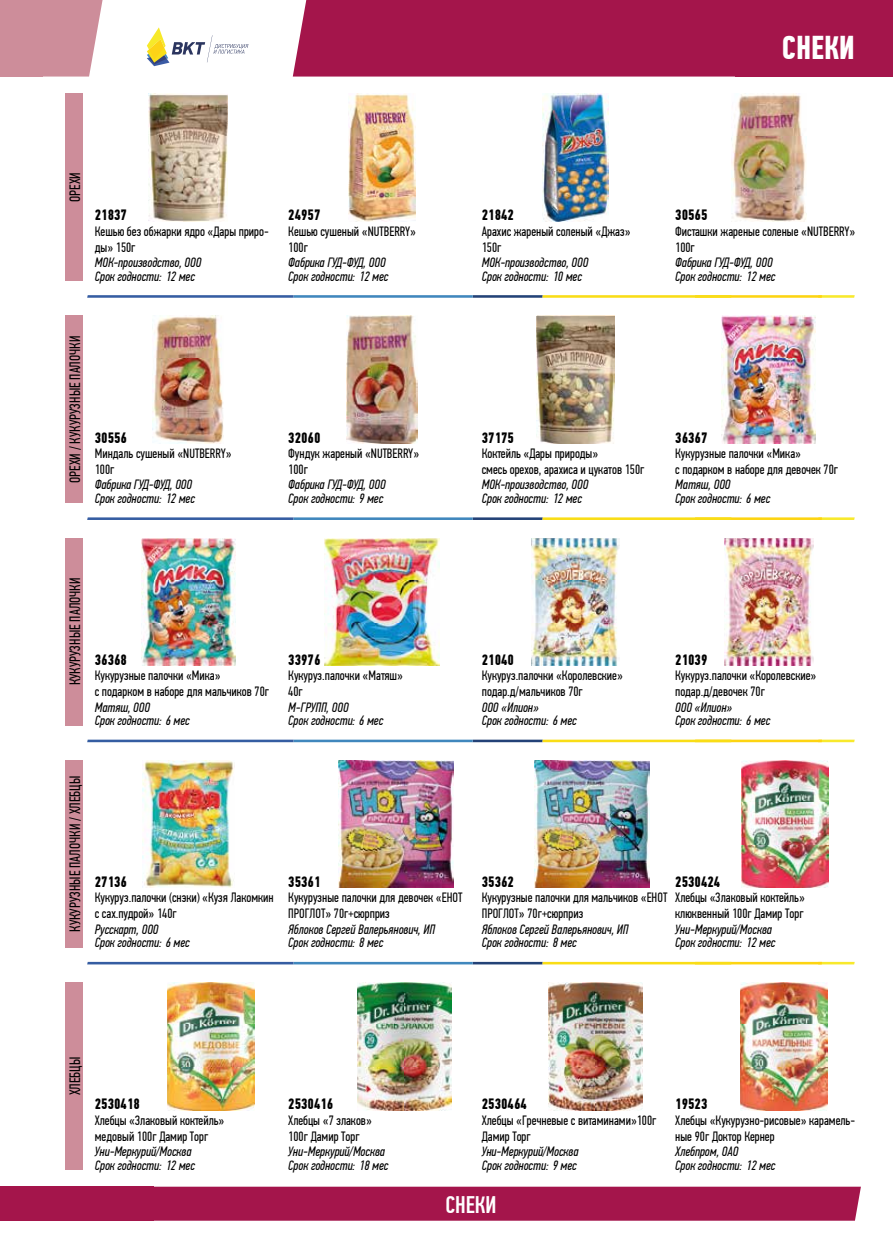
<style>
.page{position:relative;width:893px;height:1259px;background:#fff}
.page>*{position:absolute;margin:0;border:0;box-sizing:border-box;transform-origin:0 0}
.t1{font:700 33px "PF Din Text Comp Pro";color:#fff}
.t2{font:500 24px "PF Din Text Comp Pro";color:#fff}
.t3{font:700 15px "PF Din Text Comp Pro";color:#000}
.t4{font:15px "PF Din Text Comp Pro";color:#000}
.t5{font:13.5px/16.2px "PF Din Text Comp Pro";color:#000}
.t6{font:italic 13.5px "PF Din Text Comp Pro";color:#000}
</style>
<div class="page">
<svg style="left:147px;top:27px;width:101px;height:39px"></svg>
<div style="left:736px;top:0;width:157px;height:77px;background:#a4154b"></div>
<div style="left:293px;top:0;width:443px;height:77px;background:#a4154b"></div>
<div style="left:153px;top:1186px;width:708px;height:34px;background:#a4154b"></div>
<div style="left:0;top:0;width:43px;height:77px;background:#cd8d9a"></div>
<svg style="left:43px;top:0;width:60px;height:77px;background:#d39ba6"></svg>
<div style="left:0;top:1186px;width:153px;height:34px;background:#a4154b"></div>
<img style="left:149px;top:94px;width:79px;height:127px">
<img style="left:348px;top:94px;width:67px;height:127px">
<img style="left:542px;top:94px;width:66px;height:127px">
<img style="left:731px;top:94px;width:75px;height:127px">
<img style="left:153px;top:316px;width:71px;height:127px">
<img style="left:346px;top:316px;width:71px;height:127px">
<img style="left:536px;top:316px;width:78px;height:127px">
<img style="left:722px;top:316px;width:94px;height:127px">
<img style="left:141px;top:538px;width:94px;height:127px">
<img style="left:324px;top:538px;width:116px;height:127px">
<img style="left:531px;top:538px;width:88px;height:127px">
<img style="left:725px;top:538px;width:88px;height:127px">
<img style="left:143px;top:760px;width:91px;height:128px">
<img style="left:338px;top:760px;width:115px;height:128px">
<img style="left:535px;top:760px;width:115px;height:128px">
<img style="left:741px;top:760px;width:87px;height:128px">
<img style="left:167px;top:982px;width:87px;height:128px">
<img style="left:357px;top:982px;width:94px;height:128px">
<img style="left:548px;top:982px;width:95px;height:128px">
<img style="left:740px;top:982px;width:87px;height:128px">
<hr style="left:473px;top:295px;width:70px;height:3px;background:#234277">
<hr style="left:293px;top:295px;width:180px;height:3px;background:#4087bd">
<svg style="left:87px;top:295px;width:207px;height:3px"></svg>
<svg style="left:822px;top:295px;width:33px;height:3px"></svg>
<hr style="left:695px;top:295px;width:127px;height:3px;background:#fdd411">
<hr style="left:542px;top:295px;width:189px;height:3px;background:#f9dd16">
<hr style="left:473px;top:517px;width:70px;height:3px;background:#234277">
<hr style="left:293px;top:517px;width:180px;height:3px;background:#4087bd">
<svg style="left:87px;top:517px;width:207px;height:3px"></svg>
<svg style="left:822px;top:517px;width:33px;height:3px"></svg>
<hr style="left:695px;top:517px;width:127px;height:3px;background:#fdd411">
<hr style="left:542px;top:517px;width:189px;height:3px;background:#f9dd16">
<hr style="left:473px;top:739px;width:70px;height:3px;background:#234277">
<hr style="left:293px;top:739px;width:180px;height:3px;background:#4087bd">
<svg style="left:87px;top:739px;width:207px;height:3px"></svg>
<svg style="left:822px;top:739px;width:33px;height:3px"></svg>
<hr style="left:695px;top:739px;width:127px;height:3px;background:#fdd411">
<hr style="left:542px;top:739px;width:189px;height:3px;background:#f9dd16">
<hr style="left:473px;top:962px;width:70px;height:2px;background:#234277">
<hr style="left:293px;top:962px;width:180px;height:2px;background:#4087bd">
<svg style="left:87px;top:962px;width:207px;height:2px"></svg>
<svg style="left:822px;top:962px;width:33px;height:2px"></svg>
<hr style="left:695px;top:962px;width:127px;height:2px;background:#fdd411">
<hr style="left:542px;top:962px;width:189px;height:2px;background:#f9dd16">
<div style="left:66px;top:94px;width:17px;height:187px;background:#cd8d9a"></div>
<div style="left:66px;top:316px;width:17px;height:187px;background:#cd8d9a"></div>
<div style="left:66px;top:538px;width:17px;height:187px;background:#cd8d9a"></div>
<div style="left:66px;top:760px;width:17px;height:187px;background:#cd8d9a"></div>
<div style="left:66px;top:982px;width:17px;height:187px;background:#cd8d9a"></div>
<h1 class="t1" style="left:782px;top:28px;width:74px">СНЕКИ</h1>
<p class="t4" style="left:66px;top:202px;width:31px;rotate:-90deg">ОРЕХИ</p>
<p class="t3" style="left:95px;top:206px;width:34px">21837</p>
<p class="t5" style="left:95px;top:223px;width:175px">Кешью без обжарки ядро «Дары приро&shy;ды» 150г</p>
<p class="t6" style="left:95px;top:255px;width:108px">МОК-производство, ООО</p>
<p class="t6" style="left:95px;top:268px;width:102px">Срок годности: 12 мес</p>
<p class="t3" style="left:288px;top:206px;width:34px">24957</p>
<p class="t5" style="left:288px;top:223px;width:129px">Кешью сушеный «NUTBERRY»<br>100г</p>
<p class="t6" style="left:288px;top:255px;width:99px">Фабрика ГУД-ФУД, ООО</p>
<p class="t6" style="left:288px;top:268px;width:102px">Срок годности: 12 мес</p>
<p class="t4" style="left:66px;top:483px;width:149px;rotate:-90deg">ОРЕХИ / КУКУРУЗНЫЕ ПАЛОЧКИ</p>
<p class="t3" style="left:95px;top:428px;width:34px">30556</p>
<p class="t5" style="left:95px;top:445px;width:138px">Миндаль сушеный «NUTBERRY»<br>100г</p>
<p class="t6" style="left:95px;top:477px;width:99px">Фабрика ГУД-ФУД, ООО</p>
<p class="t6" style="left:95px;top:490px;width:102px">Срок годности: 12 мес</p>
<p class="t3" style="left:288px;top:428px;width:34px">32060</p>
<p class="t5" style="left:288px;top:445px;width:132px">Фундук жареный «NUTBERRY»<br>100г</p>
<p class="t6" style="left:288px;top:477px;width:99px">Фабрика ГУД-ФУД, ООО</p>
<p class="t6" style="left:288px;top:490px;width:97px">Срок годности: 9 мес</p>
<p class="t3" style="left:482px;top:206px;width:34px">21842</p>
<p class="t3" style="left:675px;top:206px;width:34px">30565</p>
<p class="t5" style="left:482px;top:223px;width:150px">Арахис жареный соленый «Джаз»<br>150г</p>
<p class="t5" style="left:675px;top:223px;width:182px">Фисташки жареные соленые «NUTBERRY»<br>100г</p>
<p class="t6" style="left:482px;top:255px;width:108px">МОК-производство, ООО</p>
<p class="t6" style="left:482px;top:268px;width:102px">Срок годности: 10 мес</p>
<p class="t6" style="left:675px;top:255px;width:99px">Фабрика ГУД-ФУД, ООО</p>
<p class="t6" style="left:675px;top:268px;width:102px">Срок годности: 12 мес</p>
<p class="t3" style="left:482px;top:428px;width:34px">37175</p>
<p class="t3" style="left:675px;top:428px;width:34px">36367</p>
<p class="t5" style="left:482px;top:445px;width:164px">Коктейль «Дары природы»<br>смесь орехов, арахиса и цукатов 150г</p>
<p class="t5" style="left:675px;top:445px;width:164px">Кукурузные палочки «Мика»<br>с подарком в наборе для девочек 70г</p>
<p class="t6" style="left:482px;top:477px;width:108px">МОК-производство, ООО</p>
<p class="t6" style="left:482px;top:490px;width:102px">Срок годности: 12 мес</p>
<p class="t6" style="left:675px;top:477px;width:57px">Матяш, ООО</p>
<p class="t6" style="left:675px;top:490px;width:97px">Срок годности: 6 мес</p>
<p class="t4" style="left:66px;top:685px;width:109px;rotate:-90deg">КУКУРУЗНЫЕ ПАЛОЧКИ</p>
<p class="t3" style="left:95px;top:650px;width:34px">36368</p>
<p class="t5" style="left:95px;top:667px;width:176px">Кукурузные палочки «Мика»<br>с подарком в наборе для мальчиков 70г</p>
<p class="t6" style="left:95px;top:699px;width:57px">Матяш, ООО</p>
<p class="t6" style="left:95px;top:713px;width:97px">Срок годности: 6 мес</p>
<p class="t3" style="left:288px;top:650px;width:34px">33976</p>
<p class="t5" style="left:288px;top:667px;width:116px">Кукуруз.палочки «Матяш»<br>40г</p>
<p class="t6" style="left:288px;top:699px;width:62px">М-ГРУПП, ООО</p>
<p class="t6" style="left:288px;top:713px;width:97px">Срок годности: 6 мес</p>
<p class="t3" style="left:482px;top:650px;width:34px">21040</p>
<p class="t3" style="left:675px;top:650px;width:34px">21039</p>
<p class="t5" style="left:482px;top:667px;width:143px">Кукуруз.палочки «Королевские» подар.д/мальчиков 70г</p>
<p class="t5" style="left:675px;top:667px;width:143px">Кукуруз.палочки «Королевские» подар.д/девочек 70г</p>
<p class="t6" style="left:482px;top:699px;width:59px">ООО «Илион»</p>
<p class="t6" style="left:675px;top:699px;width:59px">ООО «Илион»</p>
<p class="t6" style="left:482px;top:713px;width:97px">Срок годности: 6 мес</p>
<p class="t6" style="left:675px;top:713px;width:97px">Срок годности: 6 мес</p>
<p class="t4" style="left:66px;top:931px;width:157px;rotate:-90deg">КУКУРУЗНЫЕ ПАЛОЧКИ / ХЛЕБЦЫ</p>
<p class="t3" style="left:95px;top:873px;width:34px">27136</p>
<p class="t5" style="left:95px;top:889px;width:180px">Кукуруз.палочки (снэки) «Кузя Лакомкин с сах.пудрой» 140г</p>
<p class="t6" style="left:95px;top:921px;width:65px">Русскарт, ООО</p>
<p class="t6" style="left:95px;top:935px;width:97px">Срок годности: 6 мес</p>
<p class="t3" style="left:288px;top:873px;width:34px">35361</p>
<p class="t5" style="left:288px;top:889px;width:176px">Кукурузные палочки для девочек «ЕНОТ<br>ПРОГЛОТ» 70г+сюрприз</p>
<p class="t6" style="left:288px;top:921px;width:148px">Яблоков Сергей Валерьянович, ИП</p>
<p class="t6" style="left:288px;top:935px;width:97px">Срок годности: 8 мес</p>
<p class="t3" style="left:482px;top:873px;width:34px">35362</p>
<p class="t5" style="left:482px;top:889px;width:187px">Кукурузные палочки для мальчиков «ЕНОТ<br>ПРОГЛОТ» 70г+сюрприз</p>
<p class="t3" style="left:675px;top:873px;width:47px">2530424</p>
<p class="t5" style="left:675px;top:889px;width:131px">Хлебцы «Злаковый коктейль» клюквенный 100г Дамир Торг</p>
<p class="t6" style="left:482px;top:921px;width:148px">Яблоков Сергей Валерьянович, ИП</p>
<p class="t6" style="left:482px;top:935px;width:97px">Срок годности: 8 мес</p>
<p class="t6" style="left:675px;top:921px;width:98px">Уни-Меркурий/Москва</p>
<p class="t6" style="left:675px;top:935px;width:102px">Срок годности: 12 мес</p>
<p class="t4" style="left:66px;top:1095px;width:40px;rotate:-90deg">ХЛЕБЦЫ</p>
<p class="t3" style="left:95px;top:1095px;width:47px">2530418</p>
<p class="t5" style="left:95px;top:1112px;width:131px">Хлебцы «Злаковый коктейль» медовый 100г Дамир Торг</p>
<p class="t6" style="left:95px;top:1143px;width:98px">Уни-Меркурий/Москва</p>
<p class="t6" style="left:95px;top:1157px;width:102px">Срок годности: 12 мес</p>
<p class="t3" style="left:288px;top:1095px;width:47px">2530416</p>
<p class="t3" style="left:482px;top:1095px;width:47px">2530464</p>
<p class="t3" style="left:675px;top:1095px;width:34px">19523</p>
<p class="t5" style="left:288px;top:1112px;width:85px">Хлебцы «7 злаков»<br>100г Дамир Торг</p>
<p class="t5" style="left:482px;top:1112px;width:176px">Хлебцы «Гречневые с витаминами»100г<br>Дамир Торг</p>
<p class="t5" style="left:675px;top:1112px;width:181px">Хлебцы «Кукурузно-рисовые» карамель&shy;ные 90г Доктор Кернер</p>
<p class="t6" style="left:288px;top:1143px;width:98px">Уни-Меркурий/Москва</p>
<p class="t6" style="left:288px;top:1157px;width:102px">Срок годности: 18 мес</p>
<p class="t6" style="left:482px;top:1143px;width:98px">Уни-Меркурий/Москва</p>
<p class="t6" style="left:482px;top:1157px;width:97px">Срок годности: 9 мес</p>
<p class="t6" style="left:675px;top:1143px;width:65px">Хлебпром, ОАО</p>
<p class="t6" style="left:675px;top:1157px;width:102px">Срок годности: 12 мес</p>
<h2 class="t2" style="left:445px;top:1190px;width:52px">СНЕКИ</h2>
</div>
